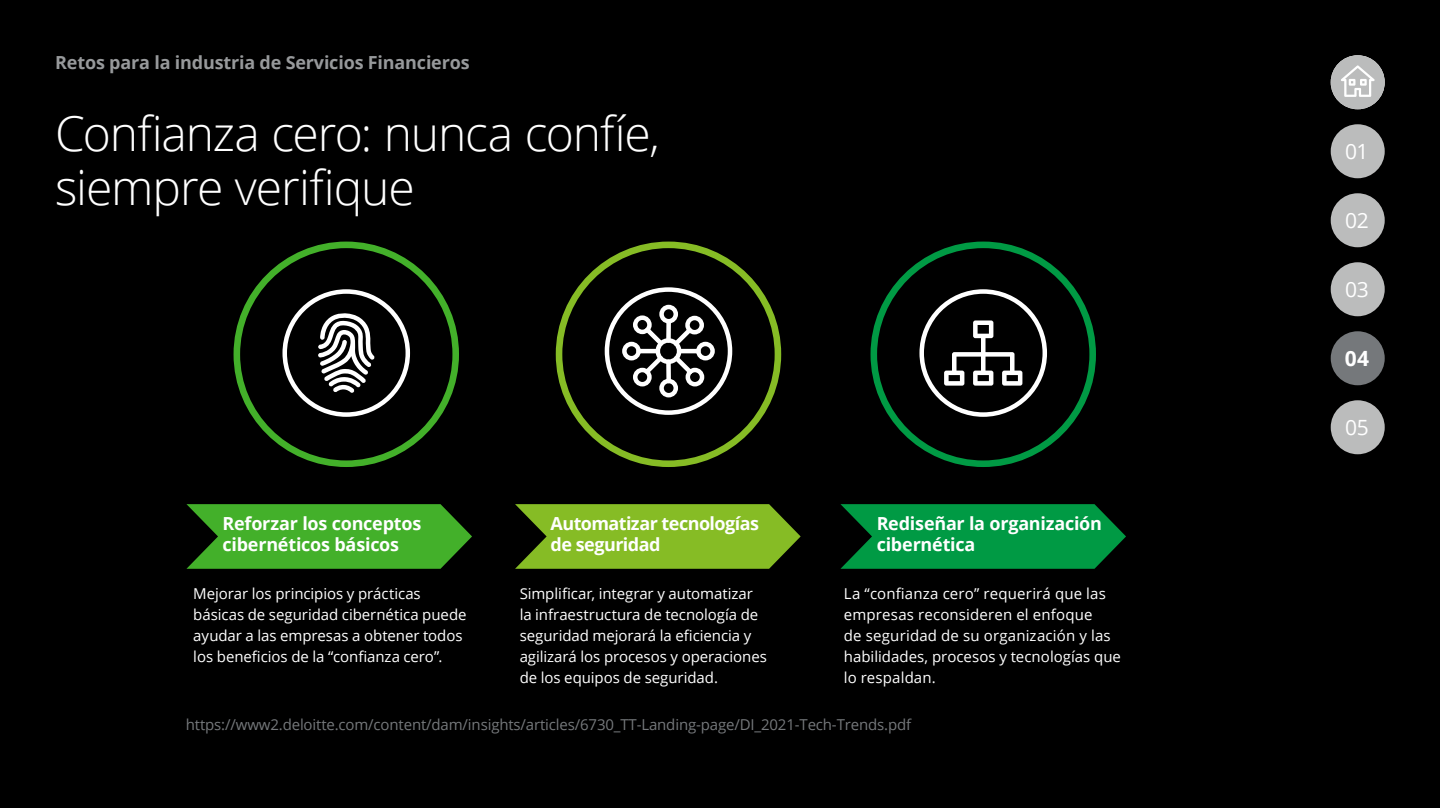
<style>
.page{position:relative;width:1440px;height:810px;background:#fff}
.page>*{position:absolute;margin:0;border:0;box-sizing:border-box;transform-origin:0 0}
.t1{font:300 48px/54px "Open Sans";letter-spacing:-.025em;color:#fff}
.t2{font:21px "Open Sans";letter-spacing:-.02em;color:#fff}
.t3{font:700 21px "Open Sans";color:#fff}
.t4{font:700 18px/21px "Open Sans";letter-spacing:-.015em;color:#fff}
.t5{font:700 18px "Open Sans";letter-spacing:-.01em;color:#97999b}
.t6{font:15px/21px "Open Sans";color:#fff}
.t7{font:15px "Open Sans";letter-spacing:-.01em;color:#75787b}
</style>
<div class="page">
<div style="left:0;top:0;width:1440px;height:808px;background:#000"></div>
<svg style="left:186px;top:504px;width:286px;height:65px;background:#3b9b25"></svg>
<svg style="left:234px;top:242px;width:225px;height:225px"></svg>
<svg style="left:515px;top:504px;width:286px;height:65px;background:#76a620"></svg>
<svg style="left:556px;top:242px;width:225px;height:225px"></svg>
<svg style="left:840px;top:504px;width:286px;height:65px;background:#00883c"></svg>
<svg style="left:871px;top:242px;width:225px;height:225px"></svg>
<div style="left:1331px;top:400px;width:54px;height:54px;background:#bbbcbc;border-radius:50%"></div>
<div style="left:1331px;top:331px;width:54px;height:54px;background:#75787b;border-radius:50%"></div>
<div style="left:1331px;top:193px;width:54px;height:54px;background:#bbbcbc;border-radius:50%"></div>
<div style="left:1331px;top:262px;width:54px;height:54px;background:#bbbcbc;border-radius:50%"></div>
<svg style="left:1331px;top:55px;width:54px;height:54px"></svg>
<svg style="left:282px;top:289px;width:128px;height:128px"></svg>
<svg style="left:605px;top:287px;width:127px;height:128px"></svg>
<svg style="left:919px;top:289px;width:128px;height:128px"></svg>
<div style="left:1331px;top:124px;width:54px;height:54px;background:#bbbcbc;border-radius:50%"></div>
<p class="t5" style="left:55px;top:50px;width:416px">Retos para la industria de Servicios Financieros</p>
<h1 class="t1" style="left:55px;top:106px;width:606px">Confianza cero: nunca confíe, siempre verifique</h1>
<p class="t4" style="left:223px;top:513px;width:200px">Reforzar los conceptos cibernéticos básicos</p>
<p class="t4" style="left:551px;top:513px;width:210px">Automatizar tecnologías de seguridad</p>
<p class="t4" style="left:877px;top:513px;width:227px">Rediseñar la organización cibernética</p>
<p class="t6" style="left:193px;top:583px;width:275px">Mejorar los principios y prácticas básicas de seguridad cibernética puede ayudar a las empresas a obtener todos los beneficios de la “confianza cero”.</p>
<p class="t6" style="left:520px;top:583px;width:249px">Simplificar, integrar y automatizar la infraestructura de tecnología de seguridad mejorará la eficiencia y agilizará los procesos y operaciones de los equipos de seguridad.</p>
<p class="t6" style="left:844px;top:583px;width:279px">La “confianza cero” requerirá que las empresas reconsideren el enfoque<br>de seguridad de su organización y las habilidades, procesos y tecnologías que lo respaldan.</p>
<p class="t7" style="left:186px;top:715px;width:727px">https://www2.deloitte.com/content/dam/insights/articles/6730_TT-Landing-page/DI_2021-Tech-Trends.pdf</p>
<h2 class="t2" style="left:1345px;top:137px;width:25px">01</h2>
<h2 class="t2" style="left:1345px;top:206px;width:25px">02</h2>
<h2 class="t2" style="left:1345px;top:275px;width:25px">03</h2>
<h2 class="t3" style="left:1345px;top:344px;width:26px">04</h2>
<h2 class="t2" style="left:1345px;top:413px;width:25px">05</h2>
</div>
